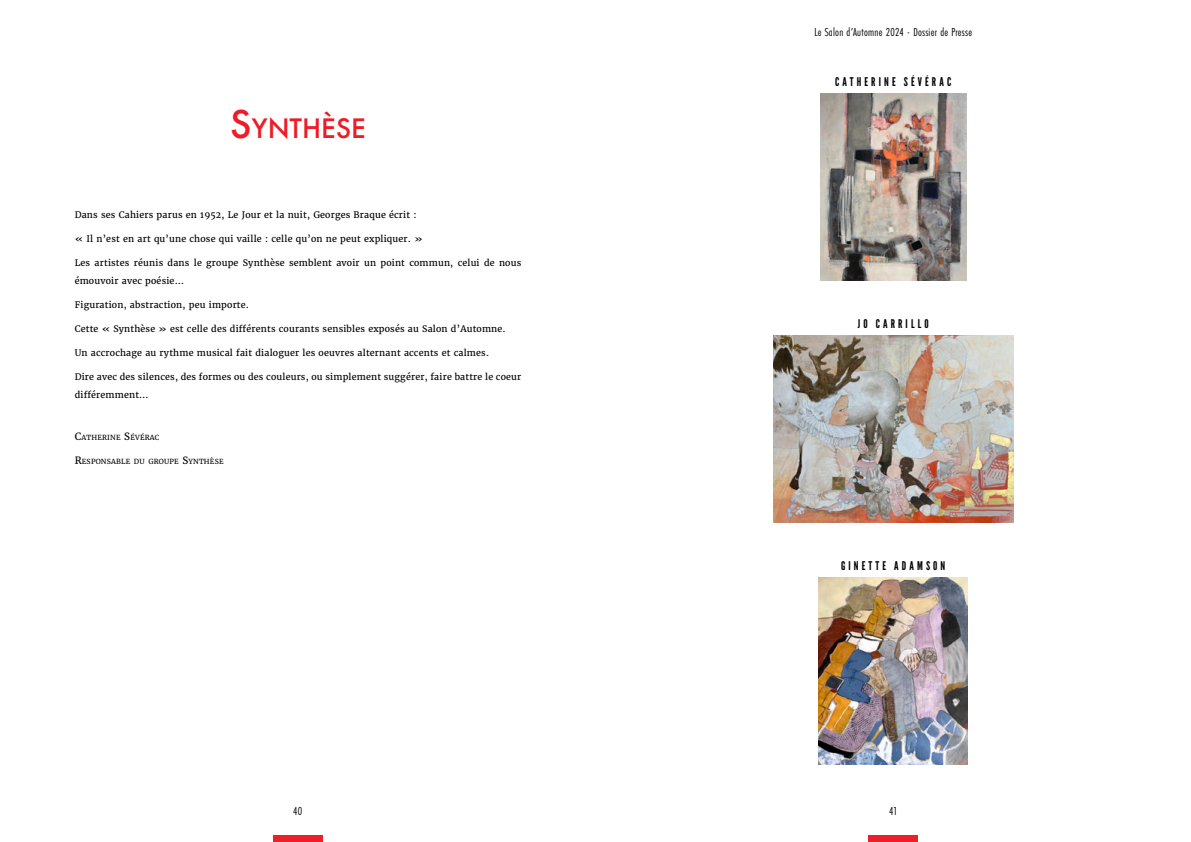
<style>
.page{position:relative;width:1191px;height:842px;background:#fff}
.page>*{position:absolute;margin:0;border:0;box-sizing:border-box;transform-origin:0 0}
.t1{font:500 29.4px "Futura PT";color:#ed1c27}
.t2{font:12px "Futura PT Cond";letter-spacing:.02em;color:#000}
.t3{font:12px "League Gothic";letter-spacing:.26em;color:#000}
.t4{font:9px/18px "Merriweather";letter-spacing:.02em;color:#000}
.t5{font:7px "Merriweather";letter-spacing:.03em;color:#000}
.s1{font-size:42px}
.s2{font-size:10px}
</style>
<div class="page">
<div style="left:273px;top:835px;width:49px;height:7px;background:#ec2029"></div>
<div style="left:868px;top:835px;width:50px;height:7px;background:#ec2029"></div>
<img style="left:820px;top:94px;width:146px;height:186px">
<img style="left:773px;top:336px;width:240px;height:186px">
<img style="left:818px;top:578px;width:150px;height:186px">
<h1 class="t1" style="left:230px;top:111px;width:137px"><span class="s1">S</span>YNTH ÈSE</h1>
<p class="t4" style="left:75px;top:205px;width:343px">Dans ses Cahiers parus en 1952, Le Jour et la nuit, Georges Braque écrit :</p>
<p class="t4" style="left:75px;top:229px;width:349px">« Il n’est en art qu’une chose qui vaille : celle qu’on ne peut expliquer. »</p>
<p class="t4" style="left:75px;top:253px;width:448px">Les artistes réunis dans le groupe Synthèse semblent avoir un point commun, celui de nous émouvoir avec poésie…</p>
<p class="t4" style="left:75px;top:295px;width:176px">Figuration, abstraction, peu importe.</p>
<p class="t4" style="left:75px;top:319px;width:432px">Cette « Synthèse » est celle des différents courants sensibles exposés au Salon d’Automne.</p>
<p class="t4" style="left:75px;top:343px;width:416px">Un accrochage au rythme musical fait dialoguer les oeuvres alternant accents et calmes.</p>
<p class="t4" style="left:75px;top:367px;width:448px">Dire avec des silences, des formes ou des couleurs, ou simplement suggérer, faire battre le coeur différemment…</p>
<p class="t5" style="left:75px;top:433px;width:86px"><span class="s2">C</span>ATHERINE <span class="s2">S</span>ÉVÉRAC</p>
<p class="t5" style="left:75px;top:457px;width:150px"><span class="s2">R</span>ESPONSABLE DU GROUPE <span class="s2">S</span>YNTHÈSE</p>
<h2 class="t2" style="left:814px;top:25px;width:159px">Le Salon d’Automne 2024 - Dossier de Presse</h2>
<h2 class="t3" style="left:835px;top:75px;width:117px">CATHERINE SÉVÉRAC</h2>
<h2 class="t3" style="left:858px;top:317px;width:72px">JO CARRILLO</h2>
<h2 class="t3" style="left:841px;top:559px;width:106px">GINETTE ADAMSON</h2>
<h2 class="t2" style="left:293px;top:804px;width:11px">40</h2>
<h2 class="t2" style="left:889px;top:804px;width:10px">41</h2>
</div>
